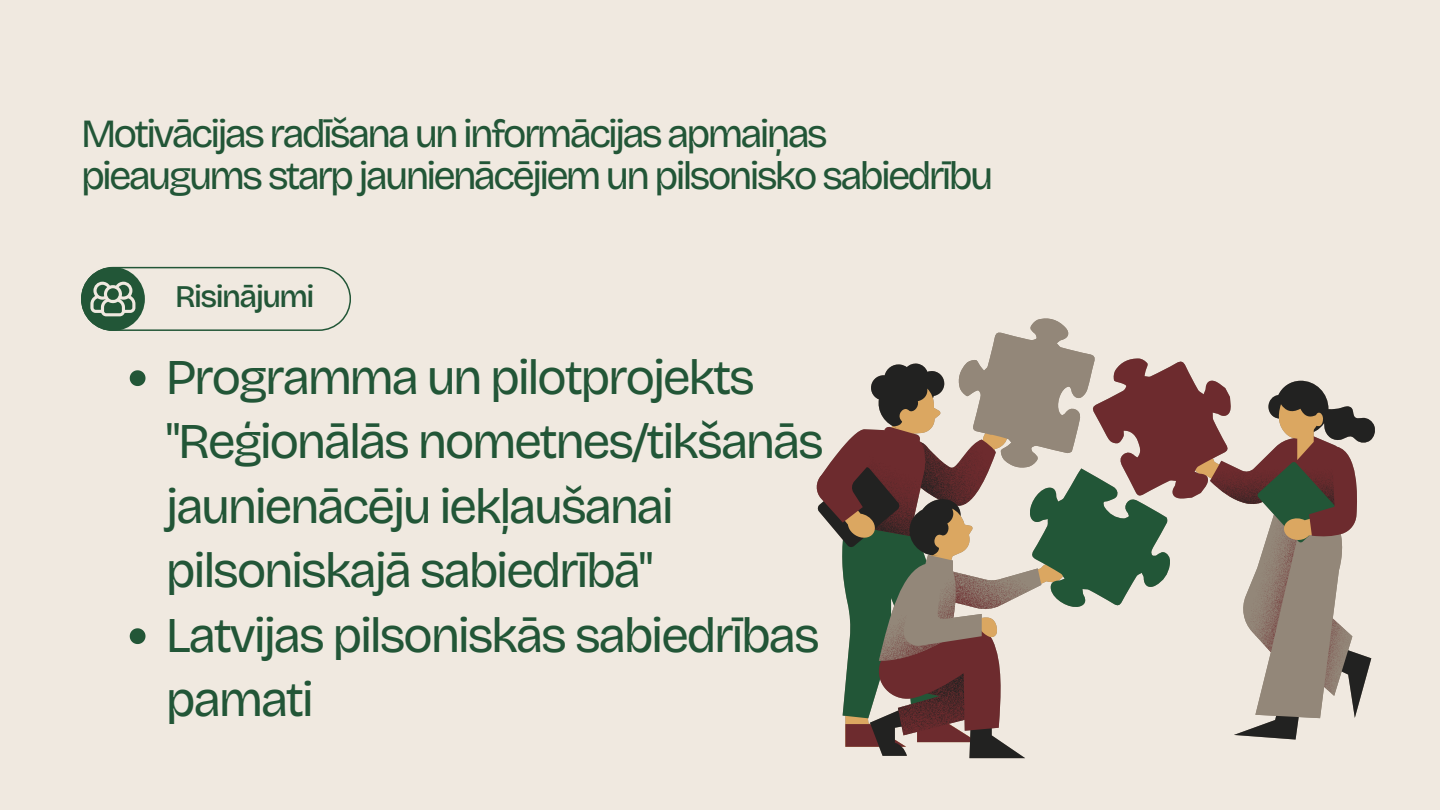
<style>
.page{position:relative;width:1440px;height:810px;background:#f0e9e0}
.page>*{position:absolute;margin:0;border:0;box-sizing:border-box;transform-origin:0 0}
.t1{font:50px/64.5px "Bricolage Grotesque";letter-spacing:-.05em;color:#225637}
.t2{font:40px/42.8px "Bricolage Grotesque";letter-spacing:-.07em;color:#225637}
.t3{font:500 31.6px "Bricolage Grotesque";letter-spacing:-.05em;color:#225637}
</style>
<div class="page">
<svg style="left:130px;top:370px;width:16px;height:16px"></svg>
<svg style="left:130px;top:628px;width:16px;height:16px"></svg>
<svg style="left:81px;top:267px;width:270px;height:64px"></svg>
<svg style="left:816px;top:318px;width:559px;height:440px"></svg>
<h2 class="t2" style="left:81px;top:112px;width:914px">Motivācijas radīšana un informācijas apmaiņas pieaugums starp jaunienācējiem un pilsonisko sabiedrību</h2>
<p class="t3" style="left:175px;top:278px;width:141px">Risinājumi</p>
<p class="t1" style="left:166px;top:345px;width:660px">Programma un pilotprojekts "Reģionālās nometnes/tikšanās jaunienācēju iekļaušanai pilsoniskajā sabiedrībā"</p>
<p class="t1" style="left:166px;top:603px;width:656px">Latvijas pilsoniskās sabiedrības pamati</p>
</div>
